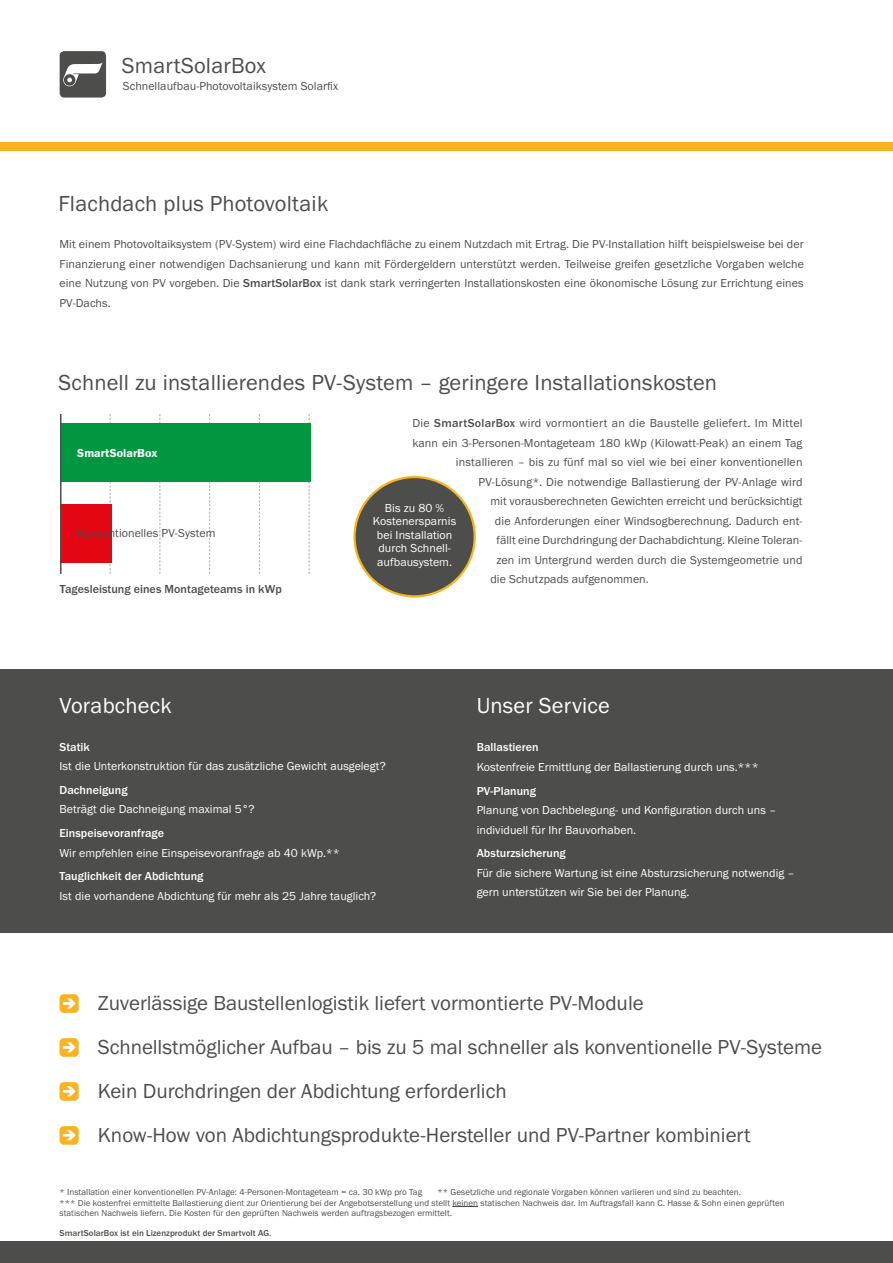
<style>
.page{position:relative;width:893px;height:1263px;background:#fff}
.page>*{position:absolute;margin:0;border:0;box-sizing:border-box;transform-origin:0 0}
.t1{font:22.5px "Franklin Gothic URW Boo";letter-spacing:.01em;color:#4d4d4c}
.t2{font:22.5px "Franklin Gothic URW Boo";letter-spacing:.01em;color:#fff}
.t3{font:21px/44px "Franklin Gothic URW Boo";color:#4d4d4c}
.t4{font:12px/19.5px "Franklin Gothic URW Boo";letter-spacing:.005em;color:#4d4d4c;text-align:justify}
.t5{font:12px/13.5px "Franklin Gothic URW Boo";letter-spacing:.005em;color:#fff}
.t6{font:500 12px "Franklin Gothic URW";letter-spacing:.005em;color:#fff}
.t7{font:12px "Franklin Gothic URW Boo";letter-spacing:.025em;color:#4d4d4c}
.t8{font:500 12px "Franklin Gothic URW";letter-spacing:.005em;color:#4d4d4c}
.t9{font:12px "Franklin Gothic URW Dem";letter-spacing:.005em;color:#fff}
.t10{font:9px/10.8px "Franklin Gothic URW Boo";letter-spacing:.005em;color:#4d4d4c}
.t11{font:500 9px "Franklin Gothic URW";letter-spacing:.005em;color:#4d4d4c}
.s1{font-family:"Franklin Gothic URW";font-weight:500}
</style>
<div class="page">
<div style="left:0;top:142px;width:893px;height:8px;background:#fab31e"></div>
<svg style="left:60px;top:51px;width:46px;height:47px;background:#6e6e6d"></svg>
<div style="left:0;top:1242px;width:893px;height:21px;background:#4d4d4c"></div>
<div style="left:0;top:669px;width:893px;height:264px;background:#4d4d4c"></div>
<div style="left:60px;top:994px;width:19px;height:19px;background:#fab31e;border-radius:4px"></div>
<svg style="left:63px;top:998px;width:13px;height:10px"></svg>
<div style="left:60px;top:1038px;width:19px;height:19px;background:#fab31e;border-radius:4px"></div>
<svg style="left:63px;top:1042px;width:13px;height:10px"></svg>
<div style="left:60px;top:1082px;width:19px;height:19px;background:#fab31e;border-radius:4px"></div>
<svg style="left:63px;top:1086px;width:13px;height:10px"></svg>
<div style="left:60px;top:1126px;width:19px;height:19px;background:#fab31e;border-radius:4px"></div>
<svg style="left:63px;top:1130px;width:13px;height:10px"></svg>
<svg style="left:452px;top:1206px;width:26px;height:1px"></svg>
<div style="left:355px;top:477px;width:120px;height:119px;background:#4d4d4c;border-radius:50%"></div>
<div style="left:353px;top:476px;width:123px;height:121px;border:2px solid #fab31e;border-radius:50%"></div>
<svg style="left:160px;top:414px;width:1px;height:160px"></svg>
<svg style="left:110px;top:414px;width:1px;height:160px"></svg>
<svg style="left:209px;top:414px;width:1px;height:160px"></svg>
<svg style="left:309px;top:414px;width:1px;height:160px"></svg>
<svg style="left:259px;top:414px;width:1px;height:160px"></svg>
<div style="left:60px;top:423px;width:251px;height:59px;background:#009740"></div>
<div style="left:60px;top:504px;width:52px;height:58px;background:#e30613"></div>
<hr style="left:60px;top:414px;width:2px;height:160px;background:#4d4d4c">
<h1 class="t1" style="left:122px;top:52px;width:146px">SmartSolarBox</h1>
<p class="t4" style="left:123px;top:76px;width:217px">Schnellaufbau-Photovoltaiksystem Solarfix</p>
<h1 class="t1" style="left:58px;top:189px;width:271px">Flachdach plus Photovoltaik</h1>
<p class="t4" style="left:60px;top:234px;width:746px">Mit einem Photovoltaiksystem (PV-System) wird eine Flachdachfläche zu einem Nutzdach mit Ertrag. Die PV-Installation hilft beispielsweise bei der Finanzierung einer notwendigen Dachsanierung und kann mit Fördergeldern unterstützt werden. Teilweise greifen gesetzliche Vorgaben welche eine Nutzung von PV vorgeben. Die <span class="s1">SmartSolarBox</span> ist dank stark verringerten Installationskosten eine ökonomische Lösung zur Errichtung eines PV-Dachs.</p>
<h1 class="t1" style="left:58px;top:368px;width:660px">Schnell zu installierendes PV-System – geringere Installationskosten</h1>
<p class="t9" style="left:77px;top:445px;width:82px">SmartSolarBox</p>
<p class="t4" style="left:77px;top:523px;width:140px">Konventionelles PV-System</p>
<p class="t8" style="left:60px;top:581px;width:223px">Tagesleistung eines Montageteams in kWp</p>
<p class="t7" style="left:412px;top:416px;width:392px">Die <span class="s1">SmartSolarBox</span> wird vormontiert an die Baustelle geliefert. Im Mittel</p>
<p class="t4" style="left:412px;top:433px;width:392px">kann ein 3-Personen-Montageteam 180 kWp (Kilowatt-Peak) an einem Tag</p>
<p class="t4" style="left:456px;top:452px;width:348px">installieren – bis zu fünf mal so viel wie bei einer konventionellen</p>
<p class="t4" style="left:478px;top:472px;width:325px">PV-Lösung*. Die notwendige Ballastierung der PV-Anlage wird</p>
<p class="t4" style="left:490px;top:491px;width:314px">mit vorausberechneten Gewichten erreicht und berücksichtigt</p>
<p class="t4" style="left:495px;top:511px;width:309px">die Anforderungen einer Windsogberechnung. Dadurch ent-</p>
<p class="t4" style="left:496px;top:530px;width:308px">fällt eine Durchdringung der Dachabdichtung. Kleine Toleran-</p>
<p class="t4" style="left:496px;top:550px;width:308px">zen im Untergrund werden durch die Systemgeometrie und</p>
<p class="t4" style="left:490px;top:569px;width:160px">die Schutzpads aufgenommen.</p>
<p class="t5" style="left:373px;top:501px;width:85px;text-align:center">Bis zu 80 %<br>Kostenersparnis bei Installation durch Schnell&shy;aufbausystem.</p>
<h1 class="t2" style="left:60px;top:692px;width:114px">Vorabcheck</h1>
<h1 class="t2" style="left:477px;top:692px;width:135px">Unser Service</h1>
<p class="t6" style="left:60px;top:739px;width:32px">Statik</p>
<p class="t5" style="left:60px;top:759px;width:328px">Ist die Unterkonstruktion für das zusätzliche Gewicht ausgelegt?</p>
<p class="t6" style="left:60px;top:782px;width:70px">Dachneigung</p>
<p class="t5" style="left:60px;top:802px;width:197px">Beträgt die Dachneigung maximal 5°?</p>
<p class="t6" style="left:60px;top:826px;width:106px">Einspeisevoranfrage</p>
<p class="t5" style="left:60px;top:845px;width:282px">Wir empfehlen eine Einspeisevoranfrage ab 40 kWp.**</p>
<p class="t6" style="left:60px;top:869px;width:145px">Tauglichkeit der Abdichtung</p>
<p class="t5" style="left:60px;top:889px;width:318px">Ist die vorhandene Abdichtung für mehr als 25 Jahre tauglich?</p>
<p class="t6" style="left:477px;top:740px;width:63px">Ballastieren</p>
<p class="t5" style="left:477px;top:760px;width:284px">Kostenfreie Ermittlung der Ballastierung durch uns.***</p>
<p class="t6" style="left:477px;top:783px;width:61px">PV-Planung</p>
<p class="t5" style="left:477px;top:800px;width:301px;line-height:19.5px">Planung von Dachbelegung- und Konfiguration durch uns – individuell für Ihr Bauvorhaben.</p>
<p class="t6" style="left:477px;top:846px;width:91px">Absturzsicherung</p>
<p class="t5" style="left:477px;top:863px;width:319px;line-height:19.5px">Für die sichere Wartung ist eine Absturzsicherung notwendig – gern unterstützen wir Sie bei der Planung.</p>
<p class="t3" style="left:98px;top:981px;width:726px">Zuverlässige Baustellenlogistik liefert vormontierte PV-Module<br>Schnellstmöglicher Aufbau – bis zu 5 mal schneller als konventionelle PV-Systeme Kein Durchdringen der Abdichtung erforderlich<br>Know-How von Abdichtungsprodukte-Hersteller und PV-Partner kombiniert</p>
<p class="t10" style="left:60px;top:1186px;width:727px;text-indent:378px">** Gesetzliche und regionale Vorgaben können variieren und sind zu beachten.<br>*** Die kostenfrei ermittelte Ballastierung dient zur Orientierung bei der Angebotserstellung und stellt keinen statischen Nachweis dar. Im Auftragsfall kann C. Hasse &amp; Sohn einen geprüften statischen Nachweis liefern. Die Kosten für den geprüften Nachweis werden auftragsbezogen ermittelt.</p>
<p class="t11" style="left:60px;top:1227px;width:213px">SmartSolarBox ist ein Lizenzprodukt der Smartvolt AG.</p>
<p class="t10" style="left:60px;top:1186px;width:364px">* Installation einer konventionellen PV-Anlage: 4-Personen-Montageteam = ca. 30 kWp pro Tag</p>
</div>
